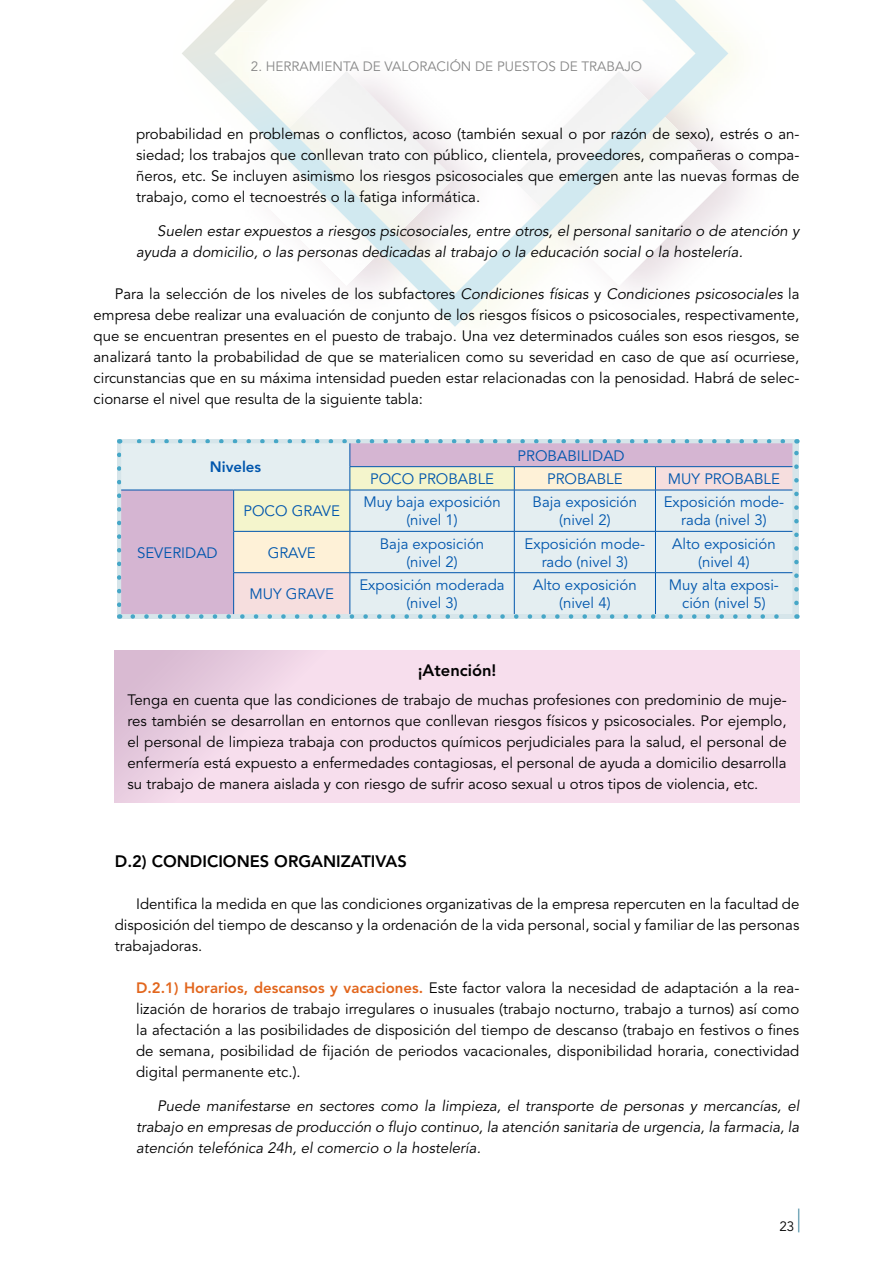
<style>
.page{position:relative;width:893px;height:1263px;background:#fff}
.page>*{position:absolute;margin:0;border:0;box-sizing:border-box;transform-origin:0 0}
.t1{font:800 16.5px "Avenir LT Std";color:#000}
.t2{font:15px/21px "Avenir LT Std";color:#000;text-align:justify}
.t3{font:italic 15px/21px "Avenir LT Std";color:#000}
.t4{font:15px/18px "Avenir LT Std";color:#0056ad;text-align:center}
.t5{font:800 15px "Avenir LT Std";color:#0056ad}
.t6{font:13.5px "Avenir LT Std";color:#878787}
.t7{font:13.5px "Avenir LT Std";color:#000}
.s1{font-style:italic}
.s2{font-weight:800;color:#e2661d}
</style>
<div class="page">
<svg style="left:182px;top:0;width:546px;height:327px"></svg>
<svg style="left:798px;top:1208px;width:1px;height:24px"></svg>
<svg style="left:115px;top:651px;width:684px;height:151px;background:#f3daea"></svg>
<svg style="left:117px;top:439px;width:682px;height:180px;background:#dfdfe3"></svg>
<hr style="left:121px;top:490px;width:113px;height:1px;background:#0056ad">
<hr style="left:234px;top:490px;width:116px;height:1px;background:#0056ad">
<hr style="left:233px;top:490px;width:1px;height:41px;background:#0056ad">
<hr style="left:350px;top:490px;width:164px;height:1px;background:#0056ad">
<hr style="left:350px;top:490px;width:1px;height:41px;background:#0056ad">
<hr style="left:514px;top:490px;width:141px;height:1px;background:#0056ad">
<hr style="left:514px;top:490px;width:1px;height:41px;background:#0056ad">
<hr style="left:655px;top:490px;width:137px;height:1px;background:#0056ad">
<hr style="left:655px;top:490px;width:1px;height:41px;background:#0056ad">
<hr style="left:233px;top:531px;width:117px;height:1px;background:#0056ad">
<hr style="left:233px;top:532px;width:1px;height:40px;background:#0056ad">
<hr style="left:350px;top:531px;width:164px;height:1px;background:#0056ad">
<hr style="left:350px;top:532px;width:1px;height:40px;background:#0056ad">
<hr style="left:514px;top:531px;width:141px;height:1px;background:#0056ad">
<hr style="left:514px;top:532px;width:1px;height:40px;background:#0056ad">
<hr style="left:655px;top:531px;width:137px;height:1px;background:#0056ad">
<hr style="left:655px;top:532px;width:1px;height:40px;background:#0056ad">
<hr style="left:233px;top:572px;width:117px;height:1px;background:#0056ad">
<hr style="left:233px;top:573px;width:1px;height:41px;background:#0056ad">
<hr style="left:350px;top:572px;width:164px;height:1px;background:#0056ad">
<hr style="left:350px;top:573px;width:1px;height:41px;background:#0056ad">
<hr style="left:514px;top:572px;width:141px;height:1px;background:#0056ad">
<hr style="left:514px;top:573px;width:1px;height:41px;background:#0056ad">
<hr style="left:655px;top:572px;width:137px;height:1px;background:#0056ad">
<hr style="left:655px;top:573px;width:1px;height:41px;background:#0056ad">
<p class="t6" style="left:251px;top:59px;width:393px">2. HERRAMIENTA DE VALORACIÓN DE PUESTOS DE TRABAJO</p>
<p class="t2" style="left:136px;top:124px;width:665px">probabilidad en problemas o conflictos, acoso (también sexual o por razón de sexo), estrés o an&shy;siedad; los trabajos que conllevan trato con público, clientela, proveedores, compañeras o compa&shy;ñeros, etc. Se incluyen asimismo los riesgos psicosociales que emergen ante las nuevas formas de trabajo, como el tecnoestrés o la fatiga informática.</p>
<p class="t3" style="left:136px;top:220px;width:665px;text-indent:21px">Suelen estar expuestos a riesgos psicosociales, entre otros, el personal sanitario o de atención y ayuda a domicilio, o las personas dedicadas al trabajo o la educación social o la hostelería.</p>
<p class="t2" style="left:94px;top:284px;width:707px;text-indent:21px">Para la selección de los niveles de los subfactores <span class="s1">Condiciones físicas</span> y <span class="s1">Condiciones psicosociales</span> la empresa debe realizar una evaluación de conjunto de los riesgos físicos o psicosociales, respectivamente, que se encuentran presentes en el puesto de trabajo. Una vez determinados cuáles son esos riesgos, se analizará tanto la probabilidad de que se materialicen como su severidad en caso de que así ocurriese, circunstancias que en su máxima intensidad pueden estar relacionadas con la penosidad. Habrá de selec&shy;cionarse el nivel que resulta de la siguiente tabla:</p>
<p class="t5" style="left:210px;top:458px;width:53px">Niveles</p>
<p class="t4" style="left:518px;top:447px;width:109px">PROBABILIDAD</p>
<p class="t4" style="left:370px;top:470px;width:125px">POCO PROBABLE</p>
<p class="t4" style="left:547px;top:470px;width:77px">PROBABLE</p>
<p class="t4" style="left:668px;top:470px;width:114px">MUY PROBABLE</p>
<p class="t4" style="left:137px;top:544px;width:82px">SEVERIDAD</p>
<p class="t4" style="left:243px;top:503px;width:98px">POCO GRAVE</p>
<p class="t4" style="left:363px;top:494px;width:139px">Muy baja exposición (nivel 1)</p>
<p class="t4" style="left:533px;top:494px;width:106px">Baja exposición (nivel 2)</p>
<p class="t4" style="left:664px;top:494px;width:122px">Exposición mode&shy;rada (nivel 3)</p>
<p class="t4" style="left:268px;top:544px;width:50px">GRAVE</p>
<p class="t4" style="left:380px;top:535px;width:106px">Baja exposición (nivel 2)</p>
<p class="t4" style="left:525px;top:535px;width:122px">Exposición mode&shy;rado (nivel 3)</p>
<p class="t4" style="left:672px;top:535px;width:105px">Alto exposición (nivel 4)</p>
<p class="t4" style="left:249px;top:585px;width:86px">MUY GRAVE</p>
<p class="t4" style="left:359px;top:576px;width:147px">Exposición moderada (nivel 3)</p>
<p class="t4" style="left:533px;top:576px;width:105px">Alto exposición (nivel 4)</p>
<p class="t4" style="left:669px;top:576px;width:112px">Muy alta exposi&shy;ción (nivel 5)</p>
<p class="t1" style="left:418px;top:660px;width:80px">¡Atención!</p>
<p class="t2" style="left:128px;top:690px;width:661px">Tenga en cuenta que las condiciones de trabajo de muchas profesiones con predominio de muje&shy;res también se desarrollan en entornos que conllevan riesgos físicos y psicosociales. Por ejemplo, el personal de limpieza trabaja con productos químicos perjudiciales para la salud, el personal de enfermería está expuesto a enfermedades contagiosas, el personal de ayuda a domicilio desarrolla su trabajo de manera aislada y con riesgo de sufrir acoso sexual u otros tipos de violencia, etc.</p>
<p class="t1" style="left:115px;top:851px;width:294px">D.2) CONDICIONES ORGANIZATIVAS</p>
<p class="t2" style="left:115px;top:894px;width:686px;text-indent:21px">Identifica la medida en que las condiciones organizativas de la empresa repercuten en la facultad de disposición del tiempo de descanso y la ordenación de la vida personal, social y familiar de las personas trabajadoras.</p>
<p class="t2" style="left:136px;top:978px;width:665px"><span class="s2">D.2.1) Horarios, descansos y vacaciones.</span> Este factor valora la necesidad de adaptación a la rea&shy;lización de horarios de trabajo irregulares o inusuales (trabajo nocturno, trabajo a turnos) así como la afectación a las posibilidades de disposición del tiempo de descanso (trabajo en festivos o fines de semana, posibilidad de fijación de periodos vacacionales, disponibilidad horaria, conectividad digital permanente etc.).</p>
<p class="t3" style="left:136px;top:1096px;width:665px;text-align:justify;text-indent:21px">Puede manifestarse en sectores como la limpieza, el transporte de personas y mercancías, el trabajo en empresas de producción o flujo continuo, la atención sanitaria de urgencia, la farmacia, la atención telefónica 24h, el comercio o la hostelería.</p>
<p class="t7" style="left:779px;top:1218px;width:17px">23</p>
</div>
